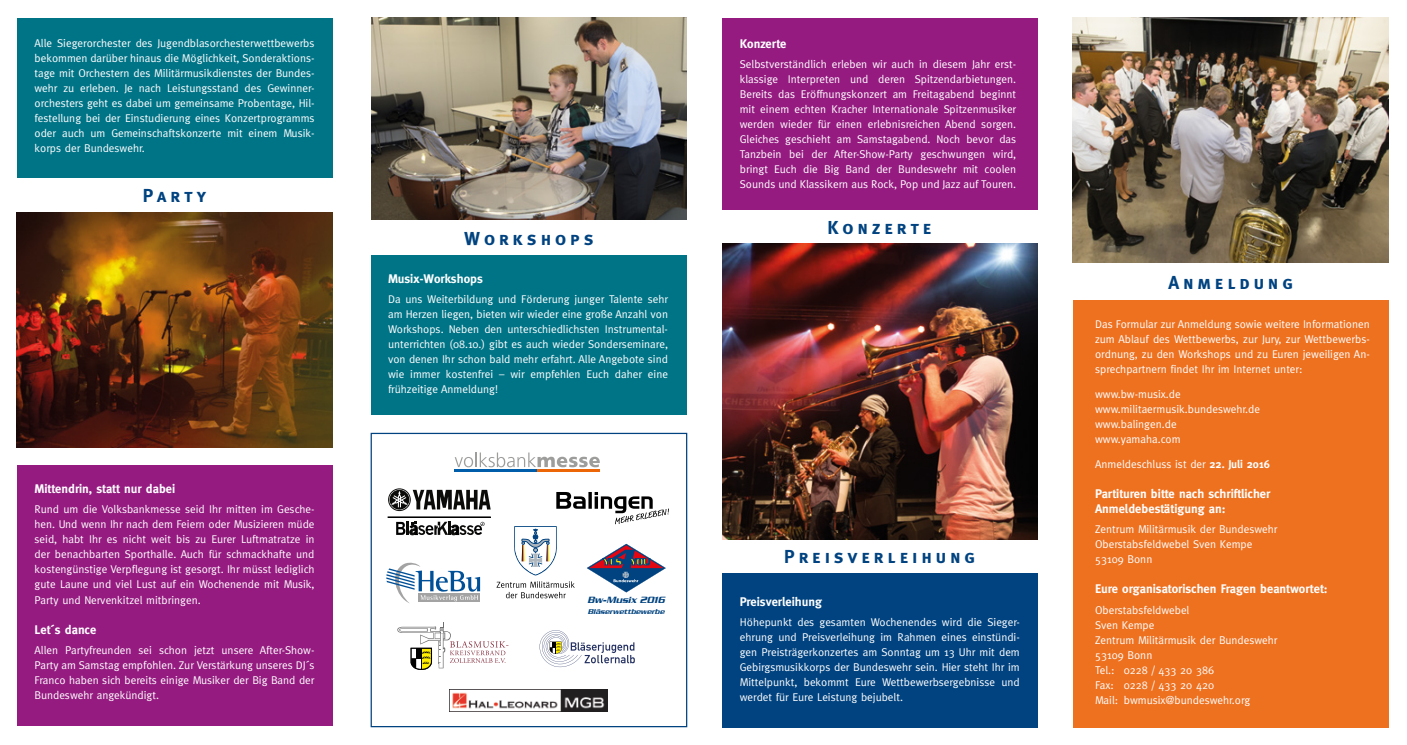
<style>
.page{position:relative;width:1407px;height:745px;background:#fff}
.page>*{position:absolute;margin:0;border:0;box-sizing:border-box;transform-origin:0 0}
.t1{font:18.75px "Meta Bold Caps";letter-spacing:.2em;color:#004380}
.t2{font:700 12.5px/15px "Meta";color:#fff}
.t3{font:11.25px/15px "Meta";color:#fff;text-align:justify}
.t4{font:italic 500 9.75px "Serpentine";color:#004380}
.t5{font:italic 500 7.5px "Serpentine";color:#004380}
.s1{font-weight:700}
</style>
<div class="page">
<img style="left:1073px;top:18px;width:315px;height:244px">
<img style="left:371px;top:18px;width:316px;height:202px">
<img style="left:722px;top:243px;width:315px;height:296px">
<div style="left:371px;top:255px;width:316px;height:160px;background:#007487"></div>
<div style="left:371px;top:432px;width:316px;height:294px;border:1px solid #004380"></div>
<div style="left:1073px;top:299px;width:315px;height:427px;background:#ee7120"></div>
<div style="left:722px;top:18px;width:315px;height:191px;background:#951b81"></div>
<div style="left:722px;top:572px;width:315px;height:154px;background:#004380"></div>
<svg style="left:455px;top:452px;width:145px;height:15px"></svg>
<hr style="left:455px;top:468px;width:82px;height:3px;background:#005da9">
<hr style="left:537px;top:468px;width:63px;height:3px;background:#ec6608">
<svg style="left:397px;top:622px;width:111px;height:47px"></svg>
<svg style="left:539px;top:630px;width:96px;height:36px"></svg>
<div style="left:388px;top:488px;width:22px;height:22px;border:1px solid #0b0c0a;border-radius:50%"></div>
<svg style="left:389px;top:489px;width:101px;height:20px"></svg>
<svg style="left:396px;top:521px;width:89px;height:13px"></svg>
<svg style="left:386px;top:562px;width:94px;height:41px"></svg>
<img style="left:449px;top:689px;width:158px;height:21px">
<svg style="left:496px;top:492px;width:173px;height:106px"></svg>
<div style="left:17px;top:18px;width:315px;height:159px;background:#007487"></div>
<div style="left:17px;top:464px;width:315px;height:261px;background:#951b81"></div>
<img style="left:17px;top:213px;width:315px;height:233px">
<p class="t3" style="left:35px;top:35px;width:281px">Alle Siegerorchester des Jugendblasorchesterwettbewerbs bekommen darüber hinaus die Möglichkeit, Sonderaktions&shy;tage mit Orchestern des Militärmusikdienstes der Bundes&shy;wehr zu erleben. Je nach Leistungsstand des Gewinner&shy;orchesters geht es dabei um gemeinsame Probentage, Hil&shy;festellung bei der Einstudierung eines Konzertprogramms oder auch um Gemeinschaftskonzerte mit einem Musik&shy;korps der Bundeswehr.</p>
<h1 class="t1" style="left:143px;top:184px;width:65px">Party</h1>
<p class="t2" style="left:35px;top:481px;width:142px">Mittendrin, statt nur dabei</p>
<p class="t3" style="left:35px;top:501px;width:281px">Rund um die Volksbankmesse seid Ihr mitten im Gesche&shy;hen. Und wenn Ihr nach dem Feiern oder Musizieren müde seid, habt Ihr es nicht weit bis zu Eurer Luftmatratze in der benachbarten Sporthalle. Auch für schmackhafte und kostengünstige Verpflegung ist gesorgt. Ihr müsst lediglich gute Laune und viel Lust auf ein Wochenende mit Musik, Party und Nervenkitzel mitbringen.</p>
<p class="t2" style="left:35px;top:621px;width:63px">Let´s dance</p>
<p class="t3" style="left:35px;top:642px;width:281px">Allen Partyfreunden sei schon jetzt unsere After-Show-Party am Samstag empfohlen. Zur Verstärkung unseres DJ´s Franco haben sich bereits einige Musiker der Big Band der Bundeswehr angekündigt.</p>
<h1 class="t1" style="left:464px;top:227px;width:131px">Workshops</h1>
<p class="t2" style="left:388px;top:271px;width:96px">Musix-Workshops</p>
<p class="t3" style="left:388px;top:291px;width:281px">Da uns Weiterbildung und Förderung junger Talente sehr am Herzen liegen, bieten wir wieder eine große Anzahl von Workshops. Neben den unterschiedlichsten Instrumental&shy;unterrichten (08.10.) gibt es auch wieder Sonderseminare, von denen Ihr schon bald mehr erfahrt. Alle Angebote sind wie immer kostenfrei – wir empfehlen Euch daher eine frühzeitige Anmeldung!</p>
<p class="t4" style="left:587px;top:594px;width:79px">Bw-Musix 2016</p>
<p class="t5" style="left:588px;top:606px;width:78px">Bläserwettbewerbe</p>
<p class="t2" style="left:740px;top:36px;width:48px">Konzerte</p>
<p class="t3" style="left:740px;top:57px;width:278px">Selbstverständlich erleben wir auch in diesem Jahr erst&shy;klassige Interpreten und deren Spitzendarbietungen.<br>Bereits das Eröffnungskonzert am Freitagabend beginnt mit einem echten Kracher Internationale Spitzenmusiker werden wieder für einen erlebnisreichen Abend sorgen.<br>Gleiches geschieht am Samstagabend. Noch bevor das Tanzbein bei der After-Show-Party geschwungen wird, bringt Euch die Big Band der Bundeswehr mit coolen Sounds und Klassikern aus Rock, Pop und Jazz auf Touren.</p>
<h1 class="t1" style="left:827px;top:216px;width:106px">Konzerte</h1>
<h1 class="t1" style="left:784px;top:544px;width:192px">Preisverleihung</h1>
<p class="t2" style="left:740px;top:593px;width:84px">Preisverleihung</p>
<p class="t3" style="left:740px;top:614px;width:281px">Höhepunkt des gesamten Wochenendes wird die Sieger&shy;ehrung und Preisverleihung im Rahmen eines einstündi&shy;gen Preisträgerkonzertes am Sonntag um 13 Uhr mit dem Gebirgsmusikkorps der Bundeswehr sein. Hier steht Ihr im Mittelpunkt, bekommt Eure Wettbewerbsergebnisse und werdet für Eure Leistung bejubelt.</p>
<h1 class="t1" style="left:1168px;top:272px;width:126px">Anmeldung</h1>
<p class="t3" style="left:1095px;top:316px;width:276px">Das Formular zur Anmeldung sowie weitere Informationen zum Ablauf des Wettbewerbs, zur Jury, zur Wettbewerbs&shy;ordnung, zu den Workshops und zu Euren jeweiligen An&shy;sprechpartnern findet Ihr im Internet unter:</p>
<p class="t3" style="left:1095px;top:386px;width:166px;text-align:left">www.bw-musix.de www.militaermusik.bundeswehr.de www.balingen.de www.yamaha.com</p>
<p class="t3" style="left:1095px;top:456px;width:176px">Anmeldeschluss ist der <span class="s1">22. Juli 2016</span></p>
<p class="t2" style="left:1095px;top:485px;width:177px">Partituren bitte nach schriftlicher<br>Anmeldebestätigung an:</p>
<p class="t3" style="left:1095px;top:521px;width:184px;text-align:left">Zentrum Militärmusik der Bundeswehr<br>Oberstabsfeldwebel Sven Kempe<br>53109 Bonn</p>
<p class="t2" style="left:1095px;top:581px;width:234px">Eure organisatorischen Fragen beantwortet:</p>
<p class="t3" style="left:1095px;top:601px;width:184px;text-align:left">Oberstabsfeldwebel<br>Sven Kempe<br>Zentrum Militärmusik der Bundeswehr<br>53109 Bonn<br>Tel.: 0228 / 433 20 386<br>Fax: 0228 / 433 20 420<br>Mail: bwmusix@bundeswehr.org</p>
</div>
